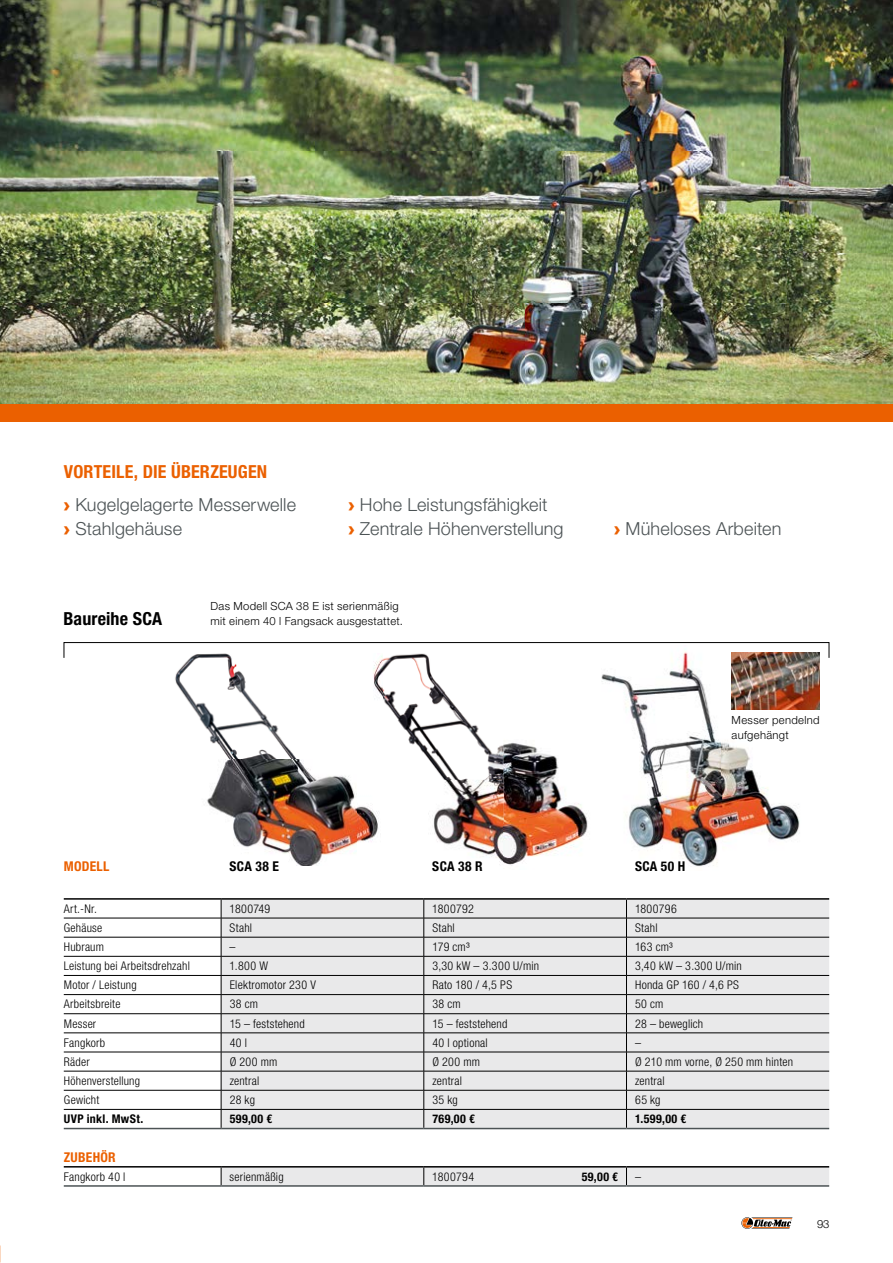
<style>
.page{position:relative;width:893px;height:1263px;background:#fff}
.page>*{position:absolute;margin:0;border:0;box-sizing:border-box;transform-origin:0 0}
.t1{font:300 18px/33.3px "Helvetica Neue LT Pro";letter-spacing:.01em;color:#4c5355}
.t2{font:700 condensed 18px "Helvetica Neue LT Pro";letter-spacing:.01em;color:#000}
.t3{font:700 condensed 13.5px "Helvetica Neue LT Pro";letter-spacing:.025em;color:#000}
.t4{font:700 condensed 13.5px "Helvetica Neue LT Pro";letter-spacing:.02em;color:#eb6000}
.t5{font:300 condensed 12px "Helvetica Neue LT Pro";letter-spacing:.02em;color:#000}
.t6{font:700 condensed 12px "Helvetica Neue LT Pro";letter-spacing:.035em;color:#000}
.t7{font:300 11.25px/15px "Helvetica Neue LT Pro";letter-spacing:.025em;color:#000}
.s1{font-weight:700;font-stretch:condensed;color:#eb6000}
.s2{font-family:"Arial";font-weight:900;color:#eb6000}
</style>
<div class="page">
<img style="left:175px;top:654px;width:183px;height:212px">
<img style="left:358px;top:653px;width:145px;height:210px">
<img style="left:503px;top:742px;width:85px;height:82px">
<img style="left:503px;top:824px;width:85px;height:42px">
<img style="left:601px;top:651px;width:121px;height:130px">
<img style="left:722px;top:652px;width:86px;height:188px">
<img style="left:628px;top:781px;width:94px;height:86px">
<img style="left:732px;top:652px;width:87px;height:57px">
<img style="left:0;top:0;width:893px;height:404px">
<div style="left:0;top:404px;width:893px;height:17px;background:#eb6000"></div>
<svg style="left:221px;top:900px;width:608px;height:285px;background:#e7e7e8"></svg>
<div style="left:64px;top:1148px;width:562px;height:19px;background:#fff"></div>
<hr style="left:64px;top:918px;width:157px;height:1px;background:#000">
<hr style="left:64px;top:937px;width:157px;height:1px;background:#000">
<hr style="left:221px;top:937px;width:203px;height:1px;background:#000">
<hr style="left:424px;top:937px;width:202px;height:1px;background:#000">
<hr style="left:626px;top:937px;width:203px;height:1px;background:#000">
<hr style="left:64px;top:956px;width:157px;height:1px;background:#000">
<hr style="left:221px;top:956px;width:203px;height:1px;background:#000">
<hr style="left:424px;top:956px;width:202px;height:1px;background:#000">
<hr style="left:626px;top:956px;width:203px;height:1px;background:#000">
<hr style="left:64px;top:975px;width:157px;height:1px;background:#000">
<hr style="left:221px;top:975px;width:203px;height:1px;background:#000">
<hr style="left:424px;top:975px;width:202px;height:1px;background:#000">
<hr style="left:626px;top:975px;width:203px;height:1px;background:#000">
<hr style="left:64px;top:994px;width:157px;height:1px;background:#000">
<hr style="left:221px;top:994px;width:203px;height:1px;background:#000">
<hr style="left:424px;top:994px;width:202px;height:1px;background:#000">
<hr style="left:626px;top:994px;width:203px;height:1px;background:#000">
<hr style="left:64px;top:1013px;width:157px;height:1px;background:#000">
<hr style="left:221px;top:1013px;width:203px;height:1px;background:#000">
<hr style="left:424px;top:1013px;width:202px;height:1px;background:#000">
<hr style="left:626px;top:1013px;width:203px;height:1px;background:#000">
<hr style="left:64px;top:1032px;width:157px;height:1px;background:#000">
<hr style="left:221px;top:1032px;width:203px;height:1px;background:#000">
<hr style="left:424px;top:1032px;width:202px;height:1px;background:#000">
<hr style="left:626px;top:1032px;width:203px;height:1px;background:#000">
<hr style="left:64px;top:1052px;width:157px;height:1px;background:#000">
<hr style="left:221px;top:1052px;width:203px;height:1px;background:#000">
<hr style="left:424px;top:1052px;width:202px;height:1px;background:#000">
<hr style="left:626px;top:1052px;width:203px;height:1px;background:#000">
<hr style="left:64px;top:1071px;width:157px;height:1px;background:#000">
<hr style="left:221px;top:1071px;width:203px;height:1px;background:#000">
<hr style="left:424px;top:1071px;width:202px;height:1px;background:#000">
<hr style="left:626px;top:1071px;width:203px;height:1px;background:#000">
<hr style="left:64px;top:1090px;width:157px;height:1px;background:#000">
<hr style="left:221px;top:1090px;width:203px;height:1px;background:#000">
<hr style="left:424px;top:1090px;width:202px;height:1px;background:#000">
<hr style="left:626px;top:1090px;width:203px;height:1px;background:#000">
<hr style="left:64px;top:1109px;width:157px;height:1px;background:#000">
<hr style="left:221px;top:1109px;width:203px;height:1px;background:#000">
<hr style="left:424px;top:1109px;width:202px;height:1px;background:#000">
<hr style="left:626px;top:1109px;width:203px;height:1px;background:#000">
<hr style="left:221px;top:918px;width:203px;height:1px;background:#000">
<hr style="left:424px;top:918px;width:202px;height:1px;background:#000">
<hr style="left:626px;top:918px;width:203px;height:1px;background:#000">
<hr style="left:64px;top:898px;width:157px;height:2px;background:#000">
<hr style="left:221px;top:898px;width:203px;height:2px;background:#000">
<hr style="left:424px;top:898px;width:202px;height:2px;background:#000">
<hr style="left:626px;top:898px;width:203px;height:2px;background:#000">
<svg style="left:424px;top:900px;width:1px;height:228px"></svg>
<svg style="left:626px;top:900px;width:1px;height:228px"></svg>
<hr style="left:64px;top:1128px;width:157px;height:1px;background:#4c5355">
<hr style="left:221px;top:1128px;width:203px;height:1px;background:#4c5355">
<hr style="left:424px;top:1128px;width:202px;height:1px;background:#4c5355">
<hr style="left:626px;top:1128px;width:203px;height:1px;background:#4c5355">
<svg style="left:221px;top:1167px;width:1px;height:18px"></svg>
<svg style="left:424px;top:1167px;width:1px;height:18px"></svg>
<svg style="left:626px;top:1167px;width:1px;height:18px"></svg>
<svg style="left:221px;top:900px;width:1px;height:228px"></svg>
<hr style="left:64px;top:1166px;width:157px;height:1px;background:#000">
<hr style="left:221px;top:1166px;width:203px;height:1px;background:#000">
<hr style="left:424px;top:1166px;width:202px;height:1px;background:#000">
<hr style="left:626px;top:1166px;width:203px;height:1px;background:#000">
<hr style="left:64px;top:1185px;width:157px;height:2px;background:#4c5355">
<hr style="left:221px;top:1185px;width:203px;height:2px;background:#4c5355">
<hr style="left:424px;top:1185px;width:202px;height:2px;background:#4c5355">
<hr style="left:626px;top:1185px;width:203px;height:2px;background:#4c5355">
<div style="left:64px;top:642px;width:765px;height:16px;border:1px solid #000"></div>
<svg style="left:741px;top:1217px;width:51px;height:12px"></svg>
<h1 class="t1" style="left:64px;top:455px;width:234px"><span class="s1">VORTEILE, DIE ÜBERZEUGEN<br></span><span class="s2">›</span> Kugelgelagerte Messerwelle</h1>
<h1 class="t1" style="left:64px;top:512px;width:120px"><span class="s2">›</span> Stahlgehäuse</h1>
<h1 class="t1" style="left:348px;top:493px;width:217px;line-height:24px"><span class="s2">›</span> Hohe Leistungsfähigkeit<br><span class="s2">›</span> Zentrale Höhenverstellung</h1>
<h1 class="t2" style="left:64px;top:608px;width:100px">Baureihe SCA</h1>
<p class="t7" style="left:211px;top:599px;width:194px">Das Modell SCA 38 E ist serienmäßig mit einem 40 l Fangsack ausgestattet.</p>
<h1 class="t1" style="left:614px;top:512px;width:169px"><span class="s2">›</span> Müheloses Arbeiten</h1>
<p class="t7" style="left:732px;top:713px;width:89px">Messer pendelnd aufgehängt</p>
<p class="t4" style="left:64px;top:858px;width:47px">MODELL</p>
<p class="t3" style="left:230px;top:858px;width:51px">SCA 38 E</p>
<p class="t3" style="left:432px;top:858px;width:52px">SCA 38 R</p>
<p class="t3" style="left:635px;top:858px;width:52px">SCA 50 H</p>
<p class="t5" style="left:64px;top:902px;width:35px">Art.-Nr.</p>
<p class="t5" style="left:230px;top:902px;width:42px">1800749</p>
<p class="t5" style="left:432px;top:902px;width:43px">1800792</p>
<p class="t5" style="left:635px;top:902px;width:43px">1800796</p>
<p class="t5" style="left:64px;top:921px;width:40px">Gehäuse</p>
<p class="t5" style="left:230px;top:921px;width:24px">Stahl</p>
<p class="t5" style="left:432px;top:921px;width:24px">Stahl</p>
<p class="t5" style="left:635px;top:921px;width:24px">Stahl</p>
<p class="t5" style="left:64px;top:940px;width:42px">Hubraum</p>
<p class="t5" style="left:230px;top:940px;width:7px">–</p>
<p class="t5" style="left:432px;top:940px;width:39px">179 cm³</p>
<p class="t5" style="left:635px;top:940px;width:39px">163 cm³</p>
<p class="t5" style="left:64px;top:959px;width:128px">Leistung bei Arbeitsdrehzahl</p>
<p class="t5" style="left:230px;top:959px;width:40px">1.800 W</p>
<p class="t5" style="left:432px;top:959px;width:108px">3,30 kW – 3.300 U/min</p>
<p class="t5" style="left:635px;top:959px;width:108px">3,40 kW – 3.300 U/min</p>
<p class="t5" style="left:64px;top:978px;width:74px">Motor / Leistung</p>
<p class="t5" style="left:230px;top:978px;width:88px">Elektromotor 230 V</p>
<p class="t5" style="left:432px;top:978px;width:81px">Rato 180 / 4,5 PS</p>
<p class="t5" style="left:635px;top:978px;width:105px">Honda GP 160 / 4,6 PS</p>
<p class="t5" style="left:64px;top:997px;width:58px">Arbeitsbreite</p>
<p class="t5" style="left:230px;top:997px;width:30px">38 cm</p>
<p class="t5" style="left:432px;top:997px;width:30px">38 cm</p>
<p class="t5" style="left:635px;top:997px;width:30px">50 cm</p>
<p class="t5" style="left:64px;top:1016px;width:34px">Messer</p>
<p class="t5" style="left:230px;top:1016px;width:77px">15 – feststehend</p>
<p class="t5" style="left:432px;top:1016px;width:77px">15 – feststehend</p>
<p class="t5" style="left:635px;top:1016px;width:70px">28 – beweglich</p>
<p class="t5" style="left:64px;top:1035px;width:43px">Fangkorb</p>
<p class="t5" style="left:230px;top:1035px;width:19px">40 l</p>
<p class="t5" style="left:432px;top:1035px;width:57px">40 l optional</p>
<p class="t5" style="left:635px;top:1035px;width:7px">–</p>
<p class="t5" style="left:64px;top:1055px;width:27px">Räder</p>
<p class="t5" style="left:230px;top:1055px;width:49px">Ø 200 mm</p>
<p class="t5" style="left:432px;top:1055px;width:49px">Ø 200 mm</p>
<p class="t5" style="left:635px;top:1055px;width:159px">Ø 210 mm vorne, Ø 250 mm hinten</p>
<p class="t5" style="left:64px;top:1074px;width:78px">Höhenverstellung</p>
<p class="t5" style="left:230px;top:1074px;width:31px">zentral</p>
<p class="t5" style="left:432px;top:1074px;width:31px">zentral</p>
<p class="t5" style="left:635px;top:1074px;width:31px">zentral</p>
<p class="t5" style="left:64px;top:1093px;width:37px">Gewicht</p>
<p class="t5" style="left:230px;top:1093px;width:27px">28 kg</p>
<p class="t5" style="left:432px;top:1093px;width:27px">35 kg</p>
<p class="t5" style="left:635px;top:1093px;width:27px">65 kg</p>
<p class="t6" style="left:64px;top:1112px;width:81px">UVP inkl. MwSt.</p>
<p class="t6" style="left:230px;top:1112px;width:44px">599,00 €</p>
<p class="t6" style="left:432px;top:1112px;width:44px">769,00 €</p>
<p class="t6" style="left:635px;top:1112px;width:53px">1.599,00 €</p>
<p class="t4" style="left:64px;top:1149px;width:53px">ZUBEHÖR</p>
<p class="t5" style="left:64px;top:1169px;width:63px">Fangkorb 40 l</p>
<p class="t5" style="left:230px;top:1169px;width:56px">serienmäßig</p>
<p class="t5" style="left:432px;top:1169px;width:43px">1800794</p>
<p class="t6" style="left:582px;top:1169px;width:38px">59,00 €</p>
<p class="t5" style="left:635px;top:1169px;width:7px">–</p>
<p class="t7" style="left:817px;top:1217px;width:14px">93</p>
</div>
